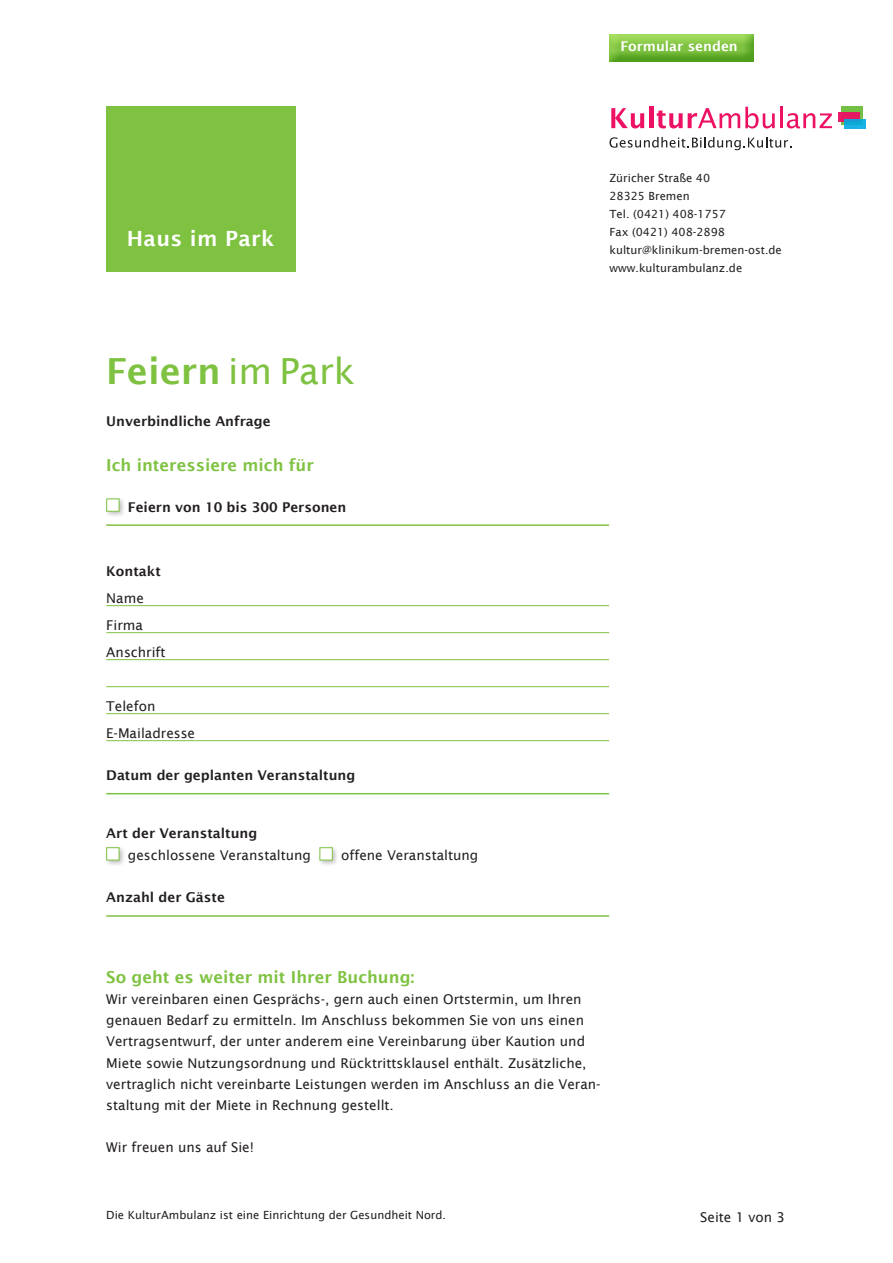
<style>
.page{position:relative;width:893px;height:1263px;background:#fff}
.page>*{position:absolute;margin:0;border:0;box-sizing:border-box;transform-origin:0 0}
.t1{font:600 36px "Lucida Sans";color:#7fc241}
.t2{font:600 21px "Lucida Sans";letter-spacing:.02em;color:#fff}
.t3{font:600 16.5px "Lucida Sans";color:#7fc241}
.t4{font:13.5px/21px "Lucida Sans";color:#231f20}
.t5{font:600 13.5px "Lucida Sans";color:#231f20}
.t6{font:600 13.5px "Lucida Sans";color:#fff}
.t7{font:11.25px/18px "Lucida Sans";color:#231f20}
.s1{font-weight:400}
</style>
<div class="page">
<hr style="left:106px;top:524px;width:503px;height:2px;background:#7fc241">
<hr style="left:106px;top:605px;width:503px;height:1px;background:#7fc241">
<hr style="left:106px;top:632px;width:503px;height:1px;background:#7fc241">
<hr style="left:106px;top:659px;width:503px;height:1px;background:#7fc241">
<hr style="left:106px;top:686px;width:503px;height:1px;background:#7fc241">
<hr style="left:106px;top:713px;width:503px;height:1px;background:#7fc241">
<hr style="left:106px;top:740px;width:503px;height:1px;background:#7fc241">
<hr style="left:106px;top:793px;width:503px;height:1px;background:#7fc241">
<hr style="left:106px;top:915px;width:503px;height:2px;background:#7fc241">
<div style="left:104px;top:496px;width:22px;height:22px;background:#231f20;opacity:.3"></div>
<div style="left:106px;top:498px;width:13px;height:14px;background:#fff;border:1px solid #7fc241"></div>
<div style="left:104px;top:845px;width:22px;height:22px;background:#231f20;opacity:.3"></div>
<div style="left:106px;top:847px;width:13px;height:13px;background:#fff;border:1px solid #7fc241"></div>
<div style="left:317px;top:845px;width:22px;height:22px;background:#231f20;opacity:.3"></div>
<div style="left:319px;top:847px;width:14px;height:13px;background:#fff;border:1px solid #7fc241"></div>
<div style="left:841px;top:106px;width:22px;height:19px;background:#71bf44"></div>
<div style="left:838px;top:113px;width:22px;height:9px;background:#e51961"></div>
<svg style="left:844px;top:119px;width:22px;height:9px"></svg>
<svg style="left:611px;top:108px;width:33px;height:20px"></svg>
<hr style="left:649px;top:107px;width:4px;height:21px;background:#ec1163">
<svg style="left:657px;top:107px;width:118px;height:21px"></svg>
<hr style="left:780px;top:107px;width:3px;height:21px;background:#ec1163">
<svg style="left:787px;top:113px;width:45px;height:15px"></svg>
<svg style="left:609px;top:137px;width:183px;height:13px"></svg>
<div style="left:106px;top:106px;width:190px;height:166px;background:#7fc241"></div>
<div style="left:607px;top:34px;width:147px;height:30px;background:#7fc241;opacity:.75"></div>
<p class="t6" style="left:620px;top:39px;width:119px">Formular senden</p>
<h2 class="t2" style="left:127px;top:226px;width:149px">Haus im Park</h2>
<p class="t7" style="left:609px;top:169px;width:174px">Züricher Straße 40<br>28325 Bremen<br>Tel. (0421) 408-1757<br>Fax (0421) 408-2898 kultur@klinikum-bremen-ost.de www.kulturambulanz.de</p>
<h1 class="t1" style="left:106px;top:350px;width:250px">Feiern <span class="s1">im Park</span></h1>
<p class="t5" style="left:106px;top:413px;width:166px">Unverbindliche Anfrage</p>
<p class="t3" style="left:106px;top:456px;width:209px">Ich interessiere mich für</p>
<p class="t5" style="left:128px;top:499px;width:220px">Feiern von 10 bis 300 Personen</p>
<p class="t5" style="left:106px;top:564px;width:56px">Kontakt</p>
<p class="t4" style="left:106px;top:585px;width:61px;line-height:27px">Name<br>Firma<br>Anschrift</p>
<p class="t4" style="left:106px;top:693px;width:90px;line-height:27px">Telefon<br>E-Mailadresse</p>
<p class="t5" style="left:106px;top:768px;width:251px">Datum der geplanten Veranstaltung</p>
<p class="t5" style="left:106px;top:825px;width:152px">Art der Veranstaltung</p>
<p class="t4" style="left:128px;top:845px;width:185px">geschlossene Veranstaltung</p>
<p class="t4" style="left:341px;top:845px;width:139px">offene Veranstaltung</p>
<p class="t5" style="left:106px;top:890px;width:120px">Anzahl der Gäste</p>
<p class="t3" style="left:106px;top:968px;width:310px">So geht es weiter mit Ihrer Buchung:</p>
<p class="t4" style="left:106px;top:989px;width:496px">Wir vereinbaren einen Gesprächs-, gern auch einen Ortstermin, um Ihren genauen Bedarf zu ermitteln. Im Anschluss bekommen Sie von uns einen Vertragsentwurf, der unter anderem eine Vereinbarung über Kaution und Miete sowie Nutzungsordnung und Rücktrittsklausel enthält. Zusätzliche, vertraglich nicht vereinbarte Leistungen werden im Anschluss an die Veran&shy;staltung mit der Miete in Rechnung gestellt.</p>
<p class="t4" style="left:106px;top:1136px;width:149px">Wir freuen uns auf Sie!</p>
<p class="t7" style="left:106px;top:1206px;width:341px">Die KulturAmbulanz ist eine Einrichtung der Gesundheit Nord.</p>
<p class="t4" style="left:700px;top:1206px;width:86px">Seite 1 von 3</p>
</div>
